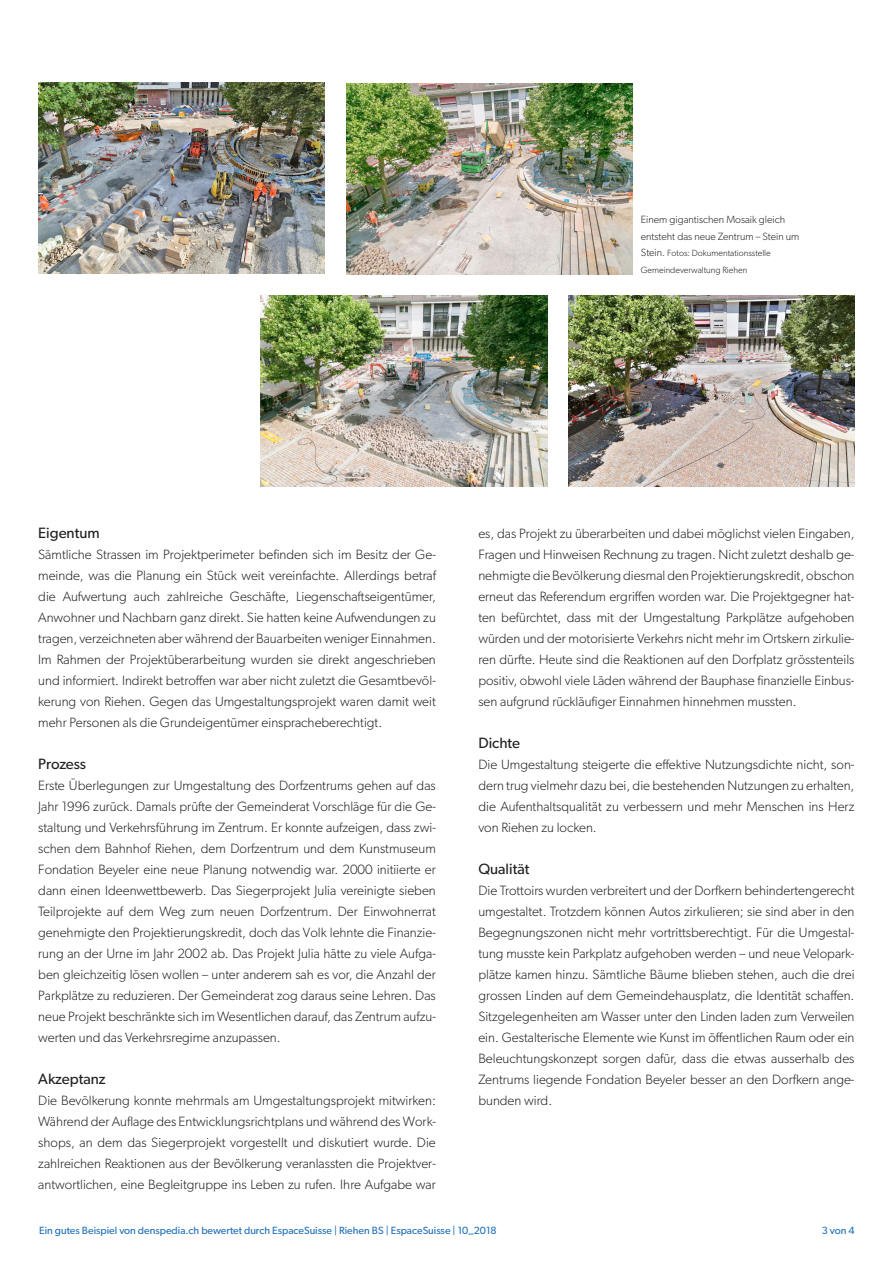
<style>
.page{position:relative;width:893px;height:1263px;background:#fff}
.page>*{position:absolute;margin:0;border:0;box-sizing:border-box;transform-origin:0 0}
.Untertitel{font:15px "Gibson";color:#231f20}
.Lauftext_Blocksatz{font:300 13.5px/21px "Gibson";color:#231f20;text-align:justify}
.t1{font:10.5px "Gibson";color:#1d6fb8}
.Bildlegende_linksbü{font:300 10.5px/16.5px "Gibson";color:#231f20}
.Bildlegende_linksbü-2{font:300 9px/16.5px "Gibson";color:#231f20}
.s1{font-size:10.5px}
</style>
<div class="page">
<img style="left:38px;top:83px;width:287px;height:191px">
<img style="left:261px;top:296px;width:286px;height:190px">
<img style="left:346px;top:84px;width:287px;height:190px">
<img style="left:568px;top:296px;width:287px;height:190px">
<p class="Bildlegende_linksbü" style="left:641px;top:211px;width:160px">Einem gigantischen Mosaik gleich entsteht das neue Zentrum – Stein um</p>
<p class="Bildlegende_linksbü-2" style="left:641px;top:245px;width:131px"><span class="s1">Stein.</span> Fotos: Dokumentationsstelle<br>Gemeindeverwaltung Riehen</p>
<p class="Untertitel" style="left:38px;top:524px;width:63px">Eigentum</p>
<p class="Lauftext_Blocksatz" style="left:38px;top:544px;width:399px">Sämtliche Strassen im Projektperimeter befinden sich im Besitz der Ge&shy;meinde, was die Planung ein Stück weit vereinfachte. Allerdings betraf die Aufwertung auch zahlreiche Geschäfte, Liegenschaftseigentümer, Anwohner und Nachbarn ganz direkt. Sie hatten keine Aufwendungen zu tragen, verzeichneten aber während der Bauarbeiten weniger Einnahmen.<br>Im Rahmen der Projektüberarbeitung wurden sie direkt angeschrieben und informiert. Indirekt betroffen war aber nicht zuletzt die Gesamtbevöl&shy;kerung von Riehen. Gegen das Umgestaltungsprojekt waren damit weit mehr Personen als die Grundeigentümer einspracheberechtigt.</p>
<p class="Untertitel" style="left:38px;top:755px;width:49px">Prozess</p>
<p class="Lauftext_Blocksatz" style="left:38px;top:775px;width:399px">Erste Überlegungen zur Umgestaltung des Dorfzentrums gehen auf das Jahr 1996 zurück. Damals prüfte der Gemeinderat Vorschläge für die Ge&shy;staltung und Verkehrsführung im Zentrum. Er konnte aufzeigen, dass zwi&shy;schen dem Bahnhof Riehen, dem Dorfzentrum und dem Kunstmuseum Fondation Beyeler eine neue Planung notwendig war. 2000 initiierte er dann einen Ideenwettbewerb. Das Siegerprojekt Julia vereinigte sieben Teilprojekte auf dem Weg zum neuen Dorfzentrum. Der Einwohnerrat genehmigte den Projektierungskredit, doch das Volk lehnte die Finanzie&shy;rung an der Urne im Jahr 2002 ab. Das Projekt Julia hätte zu viele Aufga&shy;ben gleichzeitig lösen wollen – unter anderem sah es vor, die Anzahl der Parkplätze zu reduzieren. Der Gemeinderat zog daraus seine Lehren. Das neue Projekt beschränkte sich im Wesentlichen darauf, das Zentrum aufzu&shy;werten und das Verkehrsregime anzupassen.</p>
<p class="Untertitel" style="left:38px;top:1070px;width:69px">Akzeptanz</p>
<p class="Lauftext_Blocksatz" style="left:38px;top:1090px;width:399px">Die Bevölkerung konnte mehrmals am Umgestaltungsprojekt mitwirken:<br>Während der Auflage des Entwicklungsrichtplans und während des Work&shy;shops, an dem das Siegerprojekt vorgestellt und diskutiert wurde. Die zahlreichen Reaktionen aus der Bevölkerung veranlassten die Projektver&shy;antwortlichen, eine Begleitgruppe ins Leben zu rufen. Ihre Aufgabe war</p>
<p class="Lauftext_Blocksatz" style="left:478px;top:523px;width:378px">es, das Projekt zu überarbeiten und dabei möglichst vielen Eingaben, Fragen und Hinweisen Rechnung zu tragen. Nicht zuletzt deshalb ge&shy;nehmigte die Bevölkerung diesmal den Projektierungskredit, obschon erneut das Referendum ergriffen worden war. Die Projektgegner hat&shy;ten befürchtet, dass mit der Umgestaltung Parkplätze aufgehoben würden und der motorisierte Verkehrs nicht mehr im Ortskern zirkulie&shy;ren dürfte. Heute sind die Reaktionen auf den Dorfplatz grösstenteils positiv, obwohl viele Läden während der Bauphase finanzielle Einbus&shy;sen aufgrund rückläufiger Einnahmen hinnehmen mussten.</p>
<p class="Untertitel" style="left:478px;top:734px;width:43px">Dichte</p>
<p class="Lauftext_Blocksatz" style="left:478px;top:754px;width:378px">Die Umgestaltung steigerte die effektive Nutzungsdichte nicht, son&shy;dern trug vielmehr dazu bei, die bestehenden Nutzungen zu erhalten, die Aufenthaltsqualität zu verbessern und mehr Menschen ins Herz von Riehen zu locken.</p>
<p class="Untertitel" style="left:478px;top:860px;width:53px">Qualität</p>
<p class="Lauftext_Blocksatz" style="left:478px;top:880px;width:378px">Die Trottoirs wurden verbreitert und der Dorfkern behindertengerecht umgestaltet. Trotzdem können Autos zirkulieren; sie sind aber in den Begegnungszonen nicht mehr vortrittsberechtigt. Für die Umgestal&shy;tung musste kein Parkplatz aufgehoben werden – und neue Velopark&shy;plätze kamen hinzu. Sämtliche Bäume blieben stehen, auch die drei grossen Linden auf dem Gemeindehausplatz, die Identität schaffen.<br>Sitzgelegenheiten am Wasser unter den Linden laden zum Verweilen ein. Gestalterische Elemente wie Kunst im öffentlichen Raum oder ein Beleuchtungskonzept sorgen dafür, dass die etwas ausserhalb des Zentrums liegende Fondation Beyeler besser an den Dorfkern ange&shy;bunden wird.</p>
<p class="t1" style="left:39px;top:1223px;width:459px">Ein gutes Beispiel von denspedia.ch bewertet durch EspaceSuisse | Riehen BS | EspaceSuisse | 10_2018</p>
<p class="t1" style="left:822px;top:1223px;width:35px">3 von 4</p>
</div>
